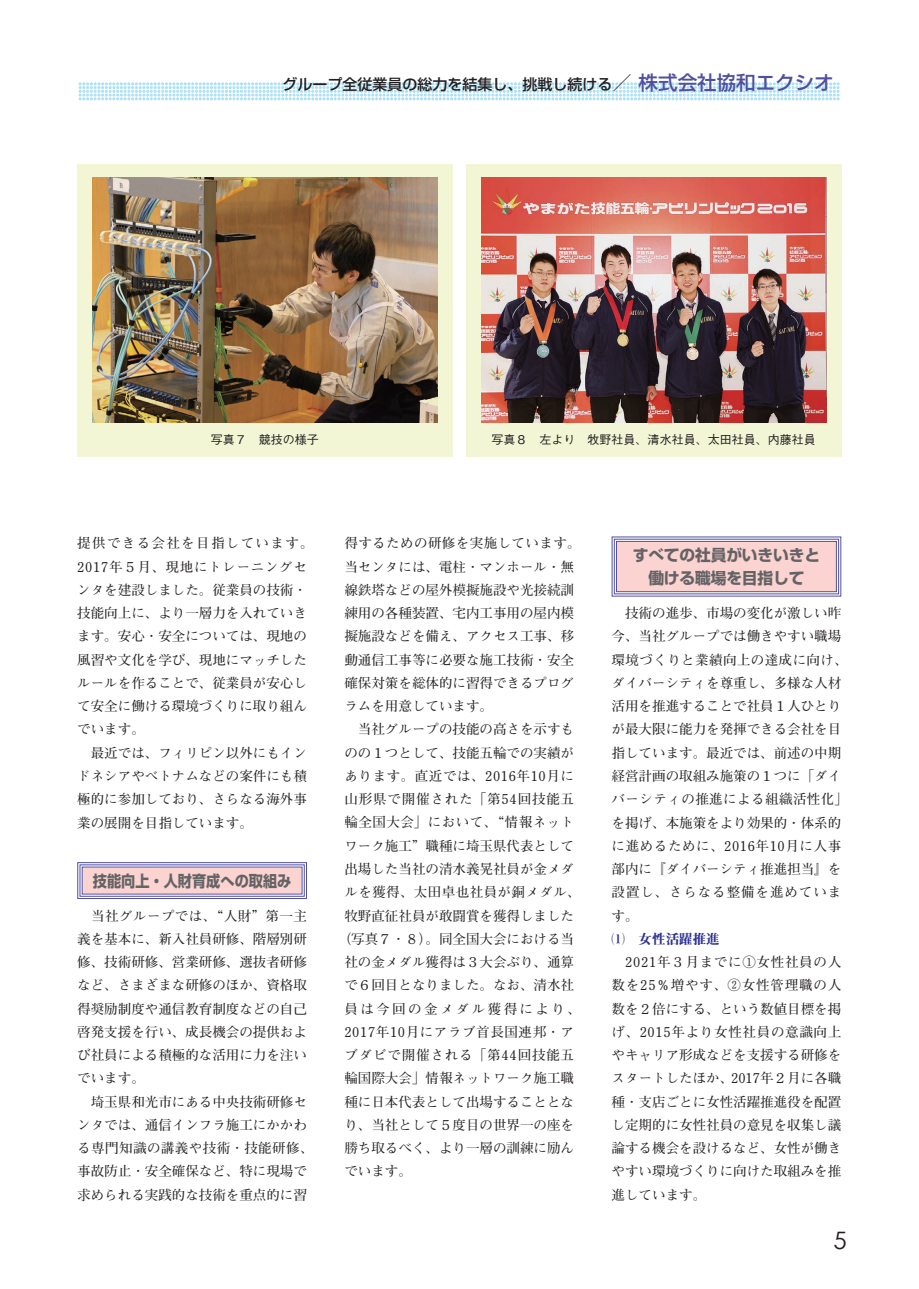
<style>
.page{position:relative;width:919px;height:1289px;background:#fff}
.page>*{position:absolute;margin:0;border:0;box-sizing:border-box;transform-origin:0 0}
.t1{font:24px "Century Gothic";color:#231f20}
.t2{font:700 15.75px/23.2px "Shin Go Pr 5";letter-spacing:-.01em;color:#636366;text-align:center}
.t3{font:700 15.75px "Shin Go Pr 5";letter-spacing:-.01em;color:#636366;scale:.9 1}
.t4{font:500 15px "Shin Go Pr 5";color:#231f20}
.t5{font:700 13.5px/23.2px "Futo Min A101 Pr 5";color:#231f20}
.t6{font:700 13.5px "Futo Min A101 Pr 5";letter-spacing:.045em;color:#231f20}
.t7{font:700 13.5px "Futo Min A101 Pr 5";letter-spacing:.03em;color:#231f20}
.t8{font:700 13.5px "Futo Min A101 Pr 5";letter-spacing:.06em;color:#231f20}
.t9{font:700 13.5px "Futo Min A101 Pr 5";letter-spacing:.035em;color:#231f20}
.t10{font:700 13.5px "Futo Min A101 Pr 5";letter-spacing:.18em;color:#231f20}
.t11{font:13.5px "Midashi Min Pr 5 MA31";color:#2e3092}
.t12{font:500 12px "Gothic BBB Pr 5";color:#231f20}
.s1{font-size:19.5px}
.s2{font-size:19.5px;color:#504fa1}
</style>
<div class="page">
<svg style="left:79px;top:82px;width:760px;height:18px"></svg>
<svg style="left:77px;top:862px;width:230px;height:37px;background:#ddc3d0"></svg>
<svg style="left:611px;top:536px;width:230px;height:61px;background:#f2cfd2"></svg>
<div style="left:613px;top:538px;width:226px;height:56px;border:1px solid #504fa1"></div>
<div style="left:616px;top:541px;width:220px;height:51px;border:1px solid #504fa1"></div>
<div style="left:466px;top:164px;width:375px;height:293px;background:#f2f6d5"></div>
<img style="left:481px;top:178px;width:345px;height:244px">
<div style="left:77px;top:164px;width:375px;height:293px;background:#f2f6d5"></div>
<img style="left:92px;top:178px;width:345px;height:244px">
<p class="t4" style="left:282px;top:72px;width:552px">グループ全従業員の総力を結集し、挑戦し続ける<span class="s1">／</span><span class="s2">株式会社協和エクシオ</span></p>
<p class="t12" style="left:211px;top:429px;width:109px">写真７　競技の様子</p>
<p class="t12" style="left:491px;top:429px;width:326px">写真８　左より　牧野社員、清水社員、太田社員、内藤社員</p>
<p class="t5" style="left:77px;top:530px;width:238px">提供できる会社を目指しています。<br>2017年５月、現地にトレーニングセンタを建設しました。従業員の技術・技能向上に、より一層力を入れていきます。安心・安全については、現地の風習や文化を学び、現地にマッチしたルールを作ることで、従業員が安心して安全に働ける環境づくりに取り組んでいます。<br>　最近では、フィリピン以外にもインドネシアやベトナムなどの案件にも積極的に参加しており、さらなる海外事業の展開を目指しています。</p>
<p class="t3" style="left:93px;top:868px;width:222px">技能向上・人財育成への取組み</p>
<p class="t5" style="left:77px;top:902px;width:238px">　当社グループでは、“人財”第一主義を基本に、新入社員研修、階層別研修、技術研修、営業研修、選抜者研修など、さまざまな研修のほか、資格取得奨励制度や通信教育制度などの自己啓発支援を行い、成長機会の提供および社員による積極的な活用に力を注いでいます。<br>　埼玉県和光市にある中央技術研修センタでは、通信インフラ施工にかかわる専門知識の講義や技術・技能研修、事故防止・安全確保など、特に現場で求められる実践的な技術を重点的に習</p>
<p class="t7" style="left:344px;top:532px;width:238px">得するための研修を実施しています。</p>
<p class="t5" style="left:344px;top:553px;width:231px">当センタには、電柱・マンホール・無</p>
<p class="t5" style="left:344px;top:577px;width:231px">線鉄塔などの屋外模擬施設や光接続訓</p>
<p class="t5" style="left:344px;top:600px;width:231px">練用の各種装置、宅内工事用の屋内模</p>
<p class="t5" style="left:344px;top:623px;width:231px">擬施設などを備え、アクセス工事、移</p>
<p class="t5" style="left:344px;top:646px;width:231px">動通信工事等に必要な施工技術・安全</p>
<p class="t5" style="left:344px;top:670px;width:231px">確保対策を総体的に習得できるプログ</p>
<p class="t5" style="left:344px;top:693px;width:150px">ラムを用意しています。</p>
<p class="t5" style="left:344px;top:716px;width:231px">　当社グループの技能の高さを示すも</p>
<p class="t5" style="left:344px;top:739px;width:231px">のの１つとして、技能五輪での実績が</p>
<p class="t6" style="left:344px;top:765px;width:231px">あります。直近では、2016年10月に</p>
<p class="t8" style="left:344px;top:788px;width:231px">山形県で開催された「第54回技能五</p>
<p class="t9" style="left:344px;top:811px;width:231px">輪全国大会」において、“情報ネット</p>
<p class="t5" style="left:344px;top:832px;width:231px">ワーク施工”職種に埼玉県代表として</p>
<p class="t5" style="left:344px;top:856px;width:231px">出場した当社の清水義晃社員が金メダ</p>
<p class="t7" style="left:344px;top:881px;width:238px">ルを獲得、太田卓也社員が銅メダル、</p>
<p class="t5" style="left:344px;top:902px;width:231px">牧野直征社員が敢闘賞を獲得しました</p>
<p class="t5" style="left:338px;top:925px;width:238px">（写真７・８）。同全国大会における当</p>
<p class="t5" style="left:344px;top:949px;width:231px">社の金メダル獲得は３大会ぶり、通算</p>
<p class="t5" style="left:344px;top:972px;width:231px">で６回目となりました。なお、清水社</p>
<p class="t10" style="left:344px;top:997px;width:238px">員は今回の金メダル獲得により、</p>
<p class="t6" style="left:344px;top:1021px;width:231px">2017年10月にアラブ首長国連邦・ア</p>
<p class="t8" style="left:344px;top:1044px;width:231px">ブダビで開催される「第44回技能五</p>
<p class="t5" style="left:344px;top:1065px;width:231px">輪国際大会」情報ネットワーク施工職</p>
<p class="t5" style="left:344px;top:1088px;width:231px">種に日本代表として出場することとな</p>
<p class="t5" style="left:344px;top:1111px;width:231px">り、当社として５度目の世界一の座を</p>
<p class="t5" style="left:344px;top:1135px;width:231px">勝ち取るべく、より一層の訓練に励ん</p>
<p class="t5" style="left:344px;top:1158px;width:69px">でいます。</p>
<p class="t2" style="left:632px;top:542px;width:189px">すべての社員がいきいきと働ける職場を目指して</p>
<p class="t5" style="left:611px;top:600px;width:238px">　技術の進歩、市場の変化が激しい昨今、当社グループでは働きやすい職場環境づくりと業績向上の達成に向け、ダイバーシティを尊重し、多様な人材活用を推進することで社員１人ひとりが最大限に能力を発揮できる会社を目指しています。最近では、前述の中期経営計画の取組み施策の１つに「ダイバーシティの推進による組織活性化」を掲げ、本施策をより効果的・体系的に進めるために、2016年10月に人事部内に『ダイバーシティ推進担当』を設置し、さらなる整備を進めています。</p>
<p class="t11" style="left:611px;top:928px;width:109px">⑴　女性活躍推進</p>
<p class="t5" style="left:611px;top:949px;width:231px;text-align:justify">　2021年３月までに①女性社員の人数を25％増やす、②女性管理職の人数を２倍にする、という数値目標を掲げ、2015年より女性社員の意識向上やキャリア形成などを支援する研修をスタートしたほか、2017年２月に各職種・支店ごとに女性活躍推進役を配置し定期的に女性社員の意見を収集し議論する機会を設けるなど、女性が働きやすい環境づくりに向けた取組みを推進しています。</p>
<h1 class="t1" style="left:833px;top:1223px;width:15px">5</h1>
</div>
